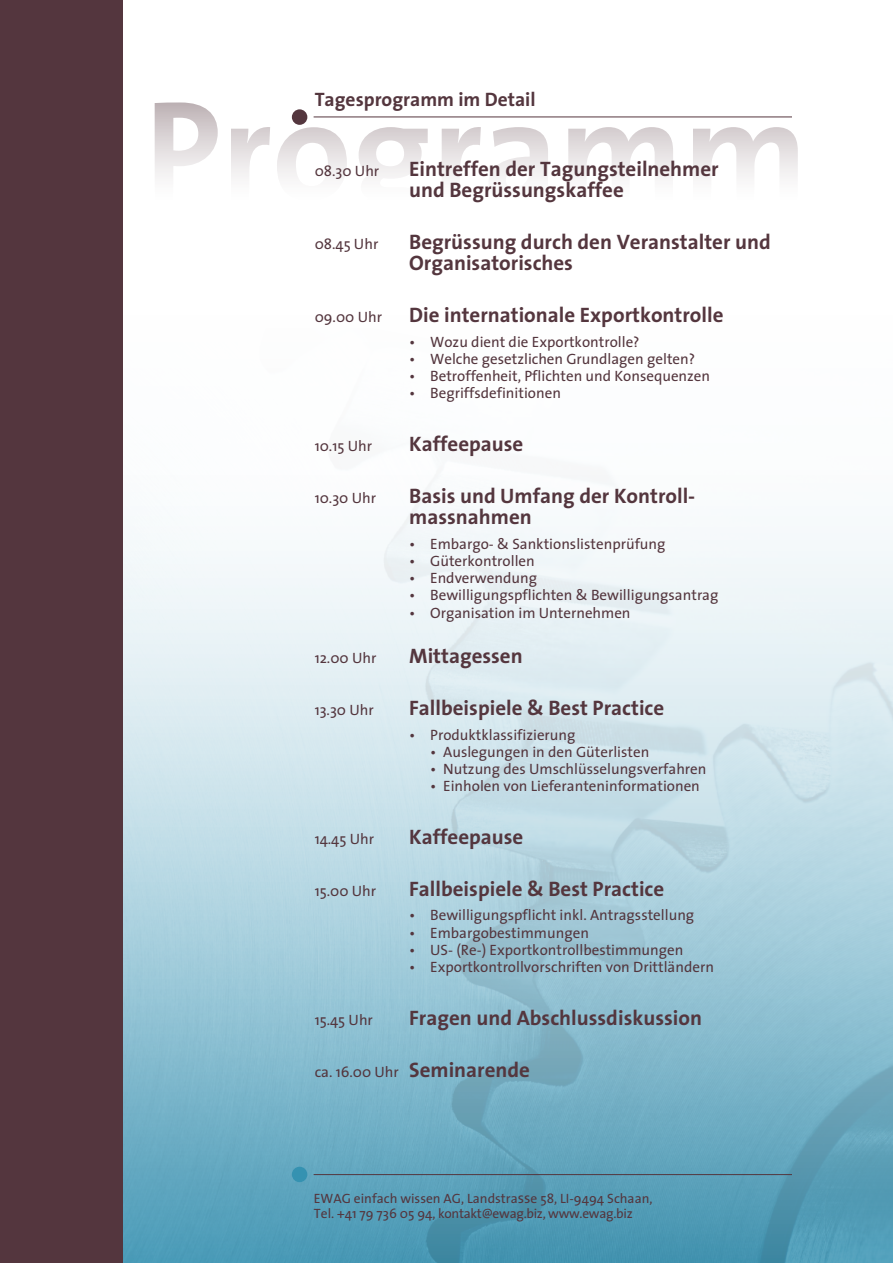
<style>
.page{position:relative;width:893px;height:1263px;background:#fff}
.page>*{position:absolute;margin:0;border:0;box-sizing:border-box;transform-origin:0 0}
.t1{font:700 144px "The Sans";color:#54363e}
.Grundschrift_neu{font:700 21px/21px "The Sans";color:#54363e}
.Titel_über_Linien{font:700 19.5px "The Sans";color:#54363e}
.Grundschrift_neu-2{font:15px "The Sans";color:#54363e}
.t2{font:13.5px/15px "The Sans";color:#54363e}
.s1{font-weight:700;font-size:21px}
.s2{font-size:15px}
</style>
<div class="page">
<div style="left:0;top:0;width:123px;height:1263px;background:#54363e"></div>
<img style="left:123px;top:483px;width:770px;height:780px">
<div style="left:292px;top:1167px;width:15px;height:15px;background:#3592b1;border-radius:50%"></div>
<hr style="left:314px;top:1174px;width:478px;height:1px;background:#54363e">
<div style="left:292px;top:109px;width:15px;height:16px;background:#54363e;border-radius:50%"></div>
<hr style="left:314px;top:116px;width:478px;height:1px;background:#54363e">
<p class="Titel_über_Linien" style="left:315px;top:83px;width:222px">Tagesprogramm im Detail</p>
<h1 class="t1" style="left:145px;top:31px;width:665px">Programm</h1>
<p class="Grundschrift_neu-2" style="left:315px;top:158px;width:66px">08.30 Uhr</p>
<p class="Grundschrift_neu" style="left:409px;top:157px;width:311px">Eintreffen der Tagungsteilnehmer und Begrüssungskaffee</p>
<p class="Grundschrift_neu-2" style="left:315px;top:231px;width:65px">08.45 Uhr</p>
<p class="Grundschrift_neu" style="left:409px;top:231px;width:363px">Begrüssung durch den Veranstalter und<br>Organisatorisches</p>
<p class="Grundschrift_neu-2" style="left:315px;top:305px;width:69px">09.00 Uhr</p>
<p class="Grundschrift_neu" style="left:409px;top:304px;width:316px">Die internationale Exportkontrolle</p>
<p class="Grundschrift_neu-2" style="left:409px;top:329px;width:232px">• Wozu dient die Exportkontrolle?</p>
<p class="Grundschrift_neu-2" style="left:409px;top:346px;width:287px">• Welche gesetzlichen Grundlagen gelten?</p>
<p class="Grundschrift_neu-2" style="left:409px;top:364px;width:302px">• Betroffenheit, Pflichten und Konsequenzen</p>
<p class="Grundschrift_neu-2" style="left:409px;top:381px;width:153px">• Begriffsdefinitionen</p>
<p class="Grundschrift_neu-2" style="left:315px;top:433px;width:59px">10.15 Uhr</p>
<p class="Grundschrift_neu" style="left:409px;top:433px;width:116px">Kaffeepause</p>
<p class="Grundschrift_neu-2" style="left:315px;top:486px;width:63px">10.30 Uhr</p>
<p class="Grundschrift_neu" style="left:409px;top:485px;width:288px">Basis und Umfang der Kontroll&shy;massnahmen</p>
<p class="Grundschrift_neu-2" style="left:409px;top:531px;width:258px">• Embargo- &amp; Sanktionslistenprüfung</p>
<p class="Grundschrift_neu-2" style="left:409px;top:548px;width:127px">• Güterkontrollen</p>
<p class="Grundschrift_neu-2" style="left:409px;top:565px;width:129px">• Endverwendung</p>
<p class="Grundschrift_neu-2" style="left:409px;top:583px;width:311px">• Bewilligungspflichten &amp; Bewilligungsantrag</p>
<p class="Grundschrift_neu-2" style="left:409px;top:600px;width:223px">• Organisation im Unternehmen</p>
<p class="Grundschrift_neu-2" style="left:315px;top:645px;width:63px">12.00 Uhr</p>
<p class="Grundschrift_neu" style="left:409px;top:645px;width:115px">Mittagessen</p>
<p class="Grundschrift_neu-2" style="left:315px;top:698px;width:61px">13.30 Uhr</p>
<p class="Grundschrift_neu" style="left:409px;top:697px;width:257px">Fallbeispiele &amp; Best Practice</p>
<p class="Grundschrift_neu-2" style="left:409px;top:722px;width:168px">• Produktklassifizierung</p>
<p class="Grundschrift_neu-2" style="left:430px;top:739px;width:221px">• Auslegungen in den Güterlisten</p>
<p class="Grundschrift_neu-2" style="left:430px;top:756px;width:278px">• Nutzung des Umschlüsselungsverfahren</p>
<p class="Grundschrift_neu-2" style="left:430px;top:774px;width:271px">• Einholen von Lieferanteninformationen</p>
<p class="Grundschrift_neu-2" style="left:315px;top:826px;width:61px">14.45 Uhr</p>
<p class="Grundschrift_neu" style="left:409px;top:825px;width:116px">Kaffeepause</p>
<p class="Grundschrift_neu-2" style="left:315px;top:878px;width:63px">15.00 Uhr</p>
<p class="Grundschrift_neu" style="left:409px;top:878px;width:257px">Fallbeispiele &amp; Best Practice</p>
<p class="Grundschrift_neu-2" style="left:409px;top:903px;width:287px">• Bewilligungspflicht inkl. Antragsstellung</p>
<p class="Grundschrift_neu-2" style="left:409px;top:920px;width:181px">• Embargobestimmungen</p>
<p class="Grundschrift_neu-2" style="left:409px;top:937px;width:276px">• US- (Re-) Exportkontrollbestimmungen</p>
<p class="Grundschrift_neu-2" style="left:409px;top:955px;width:306px">• Exportkontrollvorschriften von Drittländern</p>
<p class="Grundschrift_neu-2" style="left:315px;top:1007px;width:60px">15.45 Uhr</p>
<p class="Grundschrift_neu" style="left:409px;top:1006px;width:294px">Fragen und Abschlussdiskussion</p>
<p class="Grundschrift_neu-2" style="left:315px;top:1059px;width:217px">ca. 16.00 Uhr <span class="s1">Seminarende</span></p>
<p class="t2" style="left:314px;top:1190px;width:340px">EWAG einfach wissen AG, Landstra<span class="s2">ss</span>e 58, LI-9494 Schaan,<br>Tel. +41 79 736 05 94, kontakt@ewag.biz, www.ewag.biz</p>
</div>
